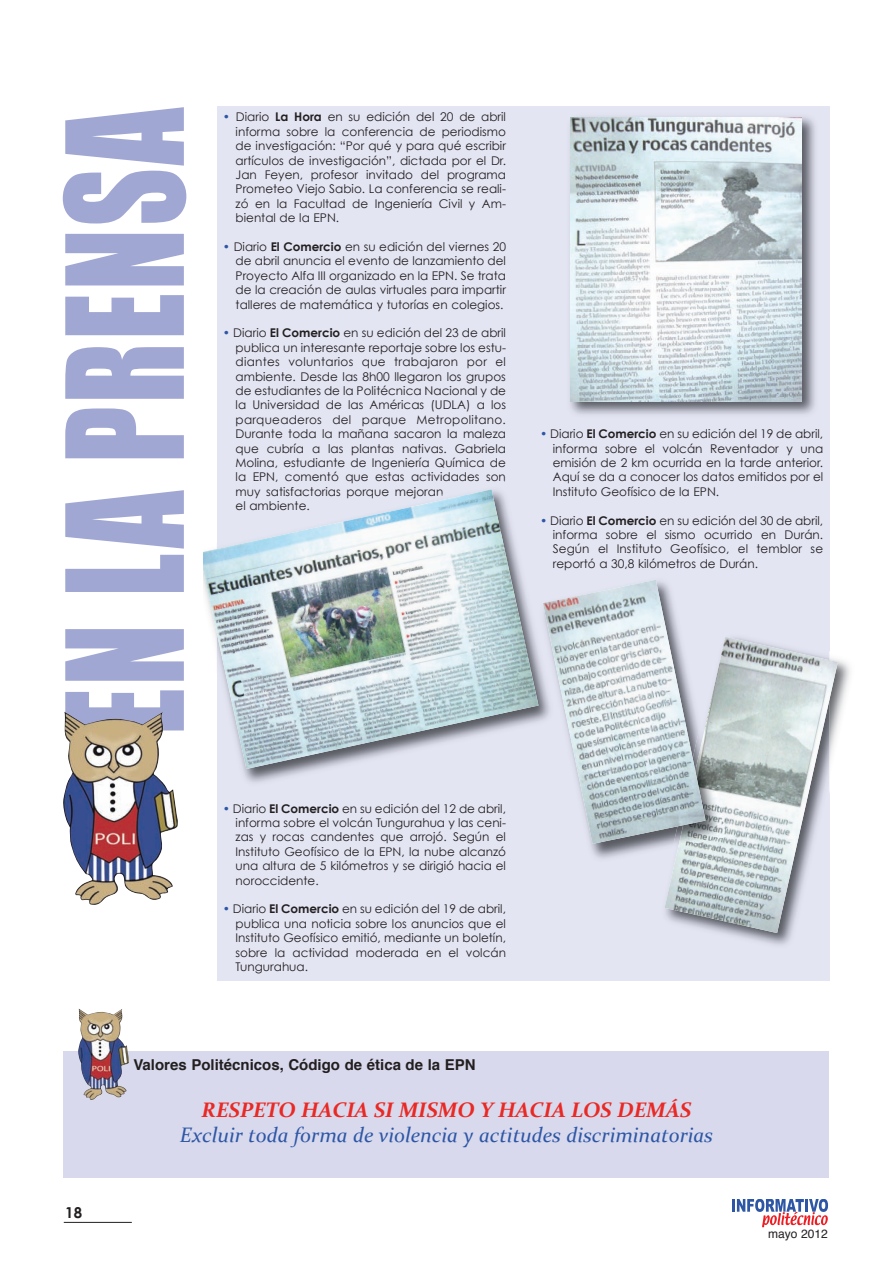
<style>
.page{position:relative;width:893px;height:1263px;background:#fff}
.page>*{position:absolute;margin:0;border:0;box-sizing:border-box;transform-origin:0 0}
.t1{font:150px "Impact";letter-spacing:.025em;color:#a1a7d3;scale:.75 1}
.t2{font:italic 21px "Constantia";color:#2d56a5}
.t3{font:italic 700 21px "Constantia";color:#ea2924}
.t4{font:700 15px "Helvetica";color:#231f20}
.t5{font:700 15px "Century Gothic";color:#231f20}
.t6{font:12px/14.4px "Century Gothic";color:#231f20;text-align:justify}
.t7{font:12px "Helvetica";color:#231f20}
.s1{color:#2d56a5}
.s2{font-weight:700}
</style>
<div class="page">
<div style="left:217px;top:106px;width:612px;height:874px;background:#e3e5f3"></div>
<svg style="left:732px;top:1199px;width:96px;height:28px"></svg>
<hr style="left:64px;top:1222px;width:68px;height:1px;background:#231f20">
<img style="left:243px;top:480px;width:262px;height:303px">
<img style="left:203px;top:489px;width:331px;height:280px">
<div style="left:64px;top:1051px;width:765px;height:127px;background:#d8d9ed"></div>
<img style="left:570px;top:117px;width:245px;height:298px">
<img style="left:570px;top:118px;width:231px;height:284px">
<img style="left:838px;top:659px;width:12px;height:66px">
<img style="left:664px;top:907px;width:128px;height:38px">
<img style="left:665px;top:637px;width:173px;height:296px">
<img style="left:534px;top:635px;width:168px;height:230px">
<img style="left:535px;top:635px;width:8px;height:87px">
<img style="left:678px;top:729px;width:49px;height:118px">
<img style="left:543px;top:580px;width:162px;height:264px">
<img style="left:78px;top:1009px;width:51px;height:91px">
<img style="left:64px;top:712px;width:114px;height:193px">
<h1 class="t1" style="left:33px;top:735px;width:839px;rotate:-90deg">EN LA PRENSA</h1>
<p class="t6" style="left:236px;top:109px;width:272px;text-indent:-13px"><span class="s1">•</span> Diario <span class="s2">La Hora</span> en su edición del 20 de abril informa sobre la conferencia de periodismo de investigación: “Por qué y para qué escribir artículos de investigación”, dictada por el Dr.<br>Jan Feyen, profesor invitado del programa Pro meteo Viejo Sabio. La conferencia se reali&shy;zó en la Facultad de Ingeniería Civil y Am - biental de la EPN.</p>
<p class="t6" style="left:236px;top:239px;width:272px;text-indent:-13px"><span class="s1">•</span> Diario <span class="s2">El Comercio</span> en su edición del viernes 20 de abril anuncia el evento de lanzamiento del Proyecto Alfa III organizado en la EPN. Se trata de la creación de aulas virtuales para impartir talleres de matemática y tutorías en colegios.</p>
<p class="t6" style="left:236px;top:325px;width:272px;text-align:left;text-indent:-13px"><span class="s1">•</span> Diario <span class="s2">El Comercio</span> en su edición del 23 de abril publica un interesante reportaje sobre los estu&shy;diantes voluntarios que trabajaron por el ambiente. Desde las 8h00 llegaron los grupos de estudiantes de la Politécnica Nacional y de la Universidad de las Américas (UDLA) a los parqueaderos del parque Metropolitano.<br>Durante toda la mañana sacaron la maleza que cubría a las plantas nativas. Gabriela Molina, estudiante de Ingeniería Química de la EPN, co mentó que estas actividades son muy satisfactorias porque mejoran<br>el ambiente.</p>
<p class="t6" style="left:553px;top:426px;width:272px;text-indent:-13px"><span class="s1">•</span> Diario <span class="s2">El Comercio</span> en su edición del 19 de abril, informa sobre el volcán Reventador y una emisión de 2 km ocurrida en la tarde anterior.<br>Aquí se da a conocer los datos emitidos por el Instituto Geofísico de la EPN.</p>
<p class="t6" style="left:553px;top:513px;width:272px;text-indent:-13px"><span class="s1">•</span> Diario <span class="s2">El Comercio</span> en su edición del 30 de abril, informa sobre el sismo ocurrido en Durán.<br>Según el Instituto Geofísico, el temblor se reportó a 30,8 kilómetros de Durán.</p>
<p class="t6" style="left:236px;top:801px;width:272px;text-indent:-13px"><span class="s1">•</span> Diario <span class="s2">El Comercio</span> en su edición del 12 de abril, informa sobre el volcán Tungurahua y las ceni&shy;zas y rocas candentes que arrojó. Según el Instituto Geofísico de la EPN, la nube alcanzó una altura de 5 kilómetros y se dirigió hacia el noroccidente.</p>
<p class="t6" style="left:236px;top:901px;width:272px;text-indent:-13px"><span class="s1">•</span> Diario <span class="s2">El Comercio</span> en su edición del 19 de abril, publica una noticia sobre los anuncios que el Instituto Geofísico emitió, mediante un boletín, sobre la actividad moderada en el volcán Tungurahua.</p>
<p class="t5" style="left:65px;top:1203px;width:18px">18</p>
<p class="t4" style="left:133px;top:1059px;width:344px">Valores Politécnicos, Código de ética de la EPN</p>
<h2 class="t3" style="left:202px;top:1097px;width:491px">RESPETO HACIA SI MISMO Y HACIA LOS DEMÁS</h2>
<h2 class="t2" style="left:180px;top:1122px;width:535px">Excluir toda forma de violencia y actitudes discriminatorias</h2>
<p class="t7" style="left:768px;top:1228px;width:61px">mayo 2012</p>
</div>
